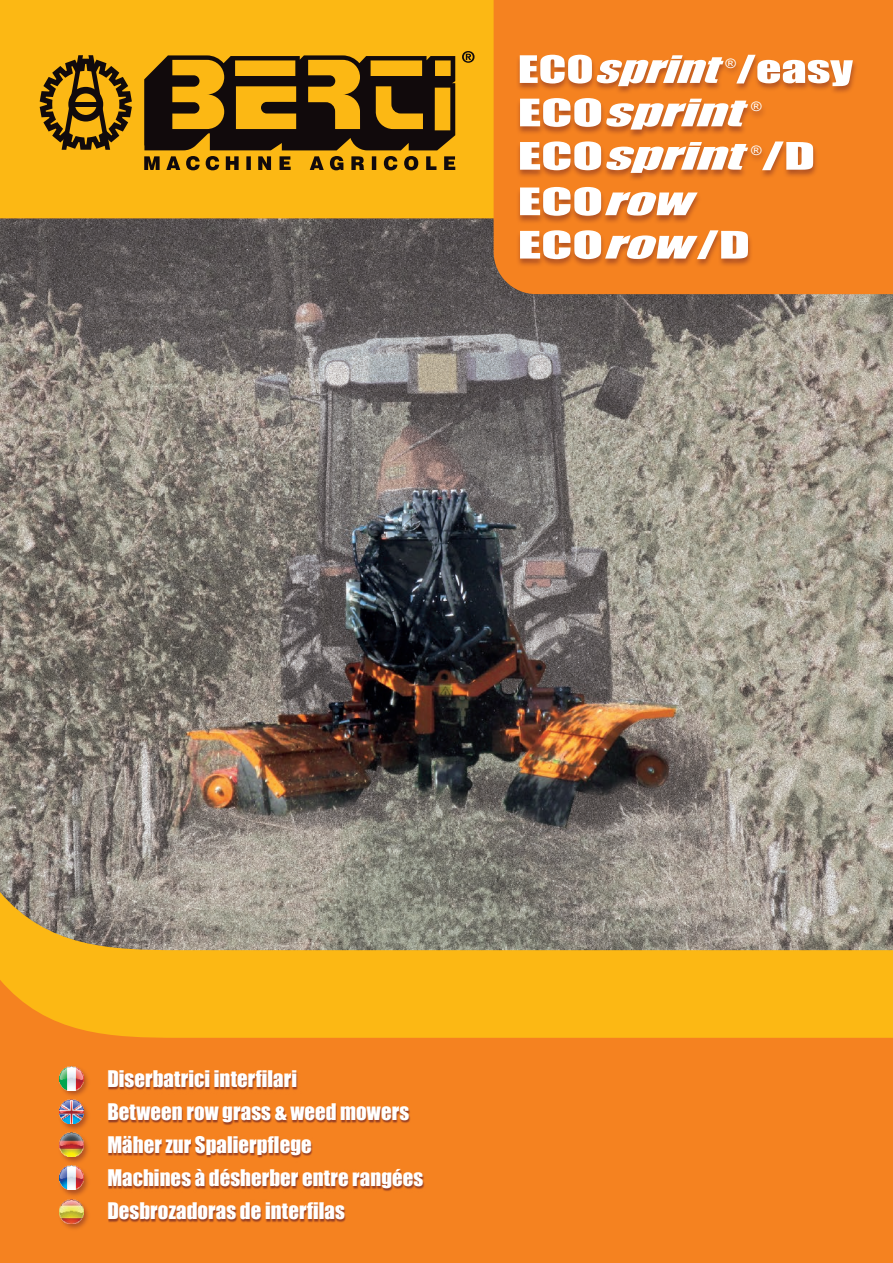
<style>
.page{position:relative;width:893px;height:1263px;background:#fff}
.page>*{position:absolute;margin:0;border:0;box-sizing:border-box;transform-origin:0 0}
.t1{font:italic 34.95px "Impact";color:#fff;scale:1.61 1}
.t2{font:34.95px "Impact";color:#fff;scale:1.43 1}
.t3{font:34.95px "Impact";color:#fff;scale:1.61 1}
.t4{font:21px/33px "Impact";color:#fff}
.t5{font:13.05px "Arial";color:#fff;scale:1.09 1}
.s1{font-style:italic}
.s2{font-style:normal}
</style>
<div class="page">
<img style="left:0;top:285px;width:893px;height:607px">
<svg style="left:0;top:235px;width:494px;height:50px;background:#585353"></svg>
<svg style="left:0;top:0;width:494px;height:235px;background:#e9ac1b"></svg>
<svg style="left:0;top:892px;width:893px;height:87px;background:#bb9f5c"></svg>
<svg style="left:0;top:979px;width:893px;height:284px;background:#f68f1c"></svg>
<svg style="left:40px;top:55px;width:92px;height:95px;background:#9a6f10"></svg>
<svg style="left:144px;top:55px;width:311px;height:95px;background:#6f500f"></svg>
<div style="left:435px;top:88px;width:15px;height:42px;background:#fcb814"></div>
<svg style="left:462px;top:51px;width:13px;height:12px"></svg>
<svg style="left:144px;top:156px;width:311px;height:14px;background:#986e10"></svg>
<svg style="left:108px;top:1072px;width:317px;height:151px;background:#dc7020"></svg>
<div style="left:57px;top:1065px;width:34px;height:33px;background:#984024;opacity:.75"></div>
<img style="left:60px;top:1066px;width:24px;height:24px">
<div style="left:57px;top:1098px;width:34px;height:34px;background:#984024;opacity:.75"></div>
<img style="left:60px;top:1099px;width:24px;height:24px">
<div style="left:57px;top:1132px;width:34px;height:33px;background:#984024;opacity:.75"></div>
<img style="left:60px;top:1132px;width:24px;height:24px">
<div style="left:57px;top:1165px;width:34px;height:33px;background:#984024;opacity:.75"></div>
<img style="left:60px;top:1166px;width:24px;height:24px">
<div style="left:57px;top:1198px;width:34px;height:34px;background:#984024;opacity:.75"></div>
<img style="left:60px;top:1199px;width:24px;height:24px">
<div style="left:494px;top:0;width:399px;height:294px;background:#f58220"></div>
<div style="left:516px;top:54px;width:342px;height:41px;background:#984024;opacity:.7"></div>
<div style="left:516px;top:98px;width:251px;height:41px;background:#984024;opacity:.7"></div>
<div style="left:516px;top:187px;width:187px;height:37px;background:#984024;opacity:.7"></div>
<div style="left:516px;top:141px;width:303px;height:41px;background:#984024;opacity:.7"></div>
<div style="left:516px;top:230px;width:238px;height:38px;background:#984024;opacity:.7"></div>
<h1 class="t2" style="left:518px;top:42px;width:236px">E C O <span class="s1">SPRINT</span> / e a s y</h1>
<p class="t5" style="left:725px;top:54px;width:11px">®</p>
<h1 class="t1" style="left:518px;top:85px;width:151px"><span class="s2">E C O</span> SPRINT</h1>
<p class="t5" style="left:751px;top:98px;width:11px">®</p>
<h1 class="t1" style="left:518px;top:129px;width:186px"><span class="s2">E C O</span> SPRINT <span class="s2">/ D</span></h1>
<p class="t5" style="left:751px;top:141px;width:11px">®</p>
<h1 class="t3" style="left:518px;top:174px;width:119px">ECO<span class="s1">ROW</span></h1>
<h1 class="t3" style="left:518px;top:218px;width:146px">ECO<span class="s1">ROW</span>/D</h1>
<p class="t4" style="left:107px;top:1062px;width:317px">Diserbatrici interfilari<br>Between row grass &amp; weed mowers<br>Mäher zur Spalierpflege<br>Machines à désherber entre rangées<br>Desbrozadoras de interfilas</p>
</div>
